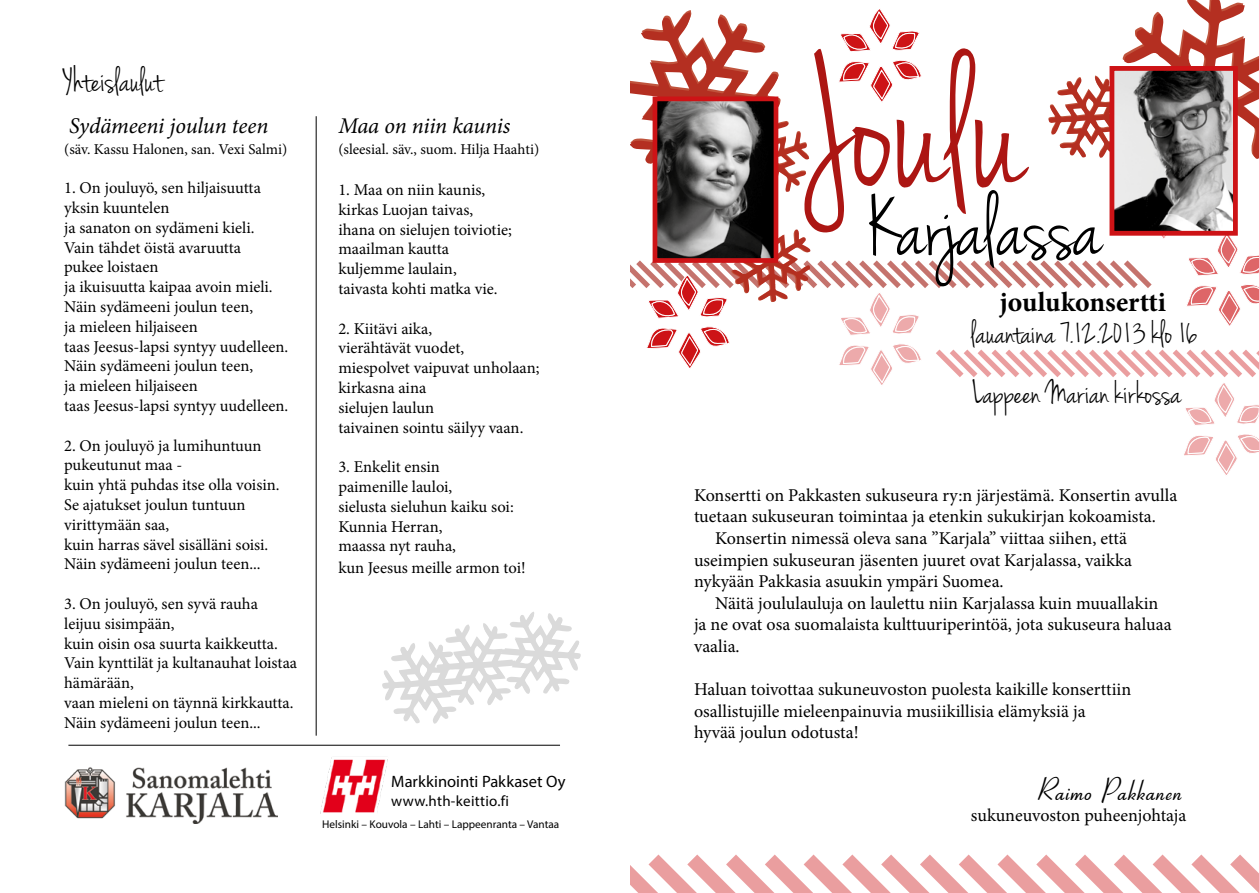
<style>
.page{position:relative;width:1259px;height:893px;background:#fff}
.page>*{position:absolute;margin:0;border:0;box-sizing:border-box;transform-origin:0 0}
.t1{font:197.55px "Jenna Sue";color:#ac1613}
.t2{font:93px "Jenna Sue";color:#000}
.t3{font:36px "Jenna Sue";color:#000}
.t4{font:34.35px "Jenna Sue";color:#000}
.t5{font:600 33px "Aspire";color:#000}
.t6{font:700 27.75px "Minion Pro";color:#000}
.t7{font:italic 22.5px "Minion Pro";letter-spacing:-.01em;color:#000}
.t8{font:18px/21.6px "Minion Pro";color:#000}
.t9{font:16.5px/19.8px "Minion Pro";color:#000}
.t10{font:16.5px "Myriad Pro";color:#000}
.t11{font:15px "Minion Pro";color:#000}
.t12{font:15px "Myriad Pro";letter-spacing:.02em;color:#000}
.t13{font:11.25px "Myriad Pro";color:#000}
</style>
<div class="page">
<hr style="left:316px;top:116px;width:1px;height:620px;background:#000">
<svg style="left:382px;top:612px;width:199px;height:112px"></svg>
<img style="left:64px;top:767px;width:213px;height:57px">
<img style="left:316px;top:744px;width:75px;height:70px">
<hr style="left:68px;top:745px;width:492px;height:1px;background:#000">
<svg style="left:630px;top:854px;width:629px;height:39px"></svg>
<svg style="left:630px;top:0;width:629px;height:475px"></svg>
<h3 class="t3" style="left:64px;top:60px;width:100px">Yhteislaulut</h3>
<h3 class="t7" style="left:69px;top:110px;width:200px">Sydämeeni joulun teen</h3>
<p class="t11" style="left:64px;top:139px;width:225px">(säv. Kassu Halonen, san. Vexi Salmi)</p>
<p class="t9" style="left:64px;top:178px;width:226px">1. On jouluyö, sen hiljaisuutta yksin kuuntelen<br>ja sanaton on sydämeni kieli.<br>Vain tähdet öistä avaruutta<br>pukee loistaen<br>ja ikuisuutta kaipaa avoin mieli.<br>Näin sydämeeni joulun teen,<br>ja mieleen hiljaiseen<br>taas Jeesus-lapsi syntyy uudelleen.<br>Näin sydämeeni joulun teen,<br>ja mieleen hiljaiseen<br>taas Jeesus-lapsi syntyy uudelleen.</p>
<p class="t9" style="left:64px;top:435px;width:217px">2. On jouluyö ja lumihuntuun pukeutunut maa -<br>kuin yhtä puhdas itse olla voisin.<br>Se ajatukset joulun tuntuun virittymään saa,<br>kuin harras sävel sisälläni soisi.<br>Näin sydämeeni joulun teen...</p>
<p class="t9" style="left:64px;top:594px;width:234px">3. On jouluyö, sen syvä rauha leijuu sisimpään,<br>kuin oisin osa suurta kaikkeutta.<br>Vain kynttilät ja kultanauhat loistaa hämärään,<br>vaan mieleni on täynnä kirkkautta.<br>Näin sydämeeni joulun teen...</p>
<h3 class="t7" style="left:338px;top:110px;width:174px">Maa on niin kaunis</h3>
<p class="t11" style="left:338px;top:139px;width:202px">(sleesial. säv., suom. Hilja Haahti)</p>
<p class="t9" style="left:338px;top:180px;width:175px">1. Maa on niin kaunis, kirkas Luojan taivas, ihana on sielujen toiviotie; maailman kautta kuljemme laulain,<br>taivasta kohti matka vie.</p>
<p class="t9" style="left:338px;top:318px;width:203px">2. Kiitävi aika,<br>vierähtävät vuodet, miespolvet vaipuvat unholaan; kirkasna aina<br>sielujen laulun<br>taivainen sointu säilyy vaan.</p>
<p class="t9" style="left:338px;top:457px;width:177px">3. Enkelit ensin<br>paimenille lauloi,<br>sielusta sieluhun kaiku soi:<br>Kunnia Herran,<br>maassa nyt rauha,</p>
<p class="t9" style="left:338px;top:558px;width:189px">kun Jeesus meille armon toi!</p>
<p class="t10" style="left:391px;top:771px;width:176px">Markkinointi Pakkaset Oy</p>
<p class="t12" style="left:391px;top:791px;width:119px">www.hth-keittio.fi</p>
<p class="t13" style="left:322px;top:818px;width:239px">Helsinki – Kouvola – Lahti – Lappeenranta – Vantaa</p>
<h1 class="t1" style="left:801px;top:15px;width:226px">Joulu</h1>
<h2 class="t2" style="left:867px;top:174px;width:236px">Karjalassa</h2>
<h3 class="t4" style="left:971px;top:313px;width:227px">lauantaina 7.12.2013 klo 16</h3>
<h3 class="t6" style="left:999px;top:283px;width:168px">joulukonsertti</h3>
<h3 class="t4" style="left:972px;top:373px;width:210px">Lappeen Marian kirkossa</h3>
<p class="t8" style="left:694px;top:484px;width:485px">Konsertti on Pakkasten sukuseura ry:n järjestämä. Konsertin avulla</p>
<p class="t8" style="left:694px;top:506px;width:463px">tuetaan sukuseuran toimintaa ja etenkin sukukirjan kokoamista.</p>
<p class="t8" style="left:715px;top:527px;width:413px">Konsertin nimessä oleva sana ”Karjala” viittaa siihen, että</p>
<p class="t8" style="left:694px;top:549px;width:439px">useimpien sukuseuran jäsenten juuret ovat Karjalassa, vaikka</p>
<p class="t8" style="left:694px;top:571px;width:311px">nykyään Pakkasia asuukin ympäri Suomea.</p>
<p class="t8" style="left:715px;top:592px;width:444px">Näitä joululauluja on laulettu niin Karjalassa kuin muuallakin</p>
<p class="t8" style="left:694px;top:614px;width:479px">ja ne ovat osa suomalaista kulttuuriperintöä, jota sukuseura haluaa</p>
<p class="t8" style="left:694px;top:635px;width:47px">vaalia.</p>
<p class="t8" style="left:694px;top:679px;width:439px">Haluan toivottaa sukuneuvoston puolesta kaikille konserttiin osallistujille mieleenpainuvia musiikillisia elämyksiä ja hyvää joulun odotusta!</p>
<h3 class="t5" style="left:1041px;top:773px;width:147px">Raimo Pakkanen</h3>
<p class="t8" style="left:971px;top:805px;width:217px">sukuneuvoston puheenjohtaja</p>
</div>
